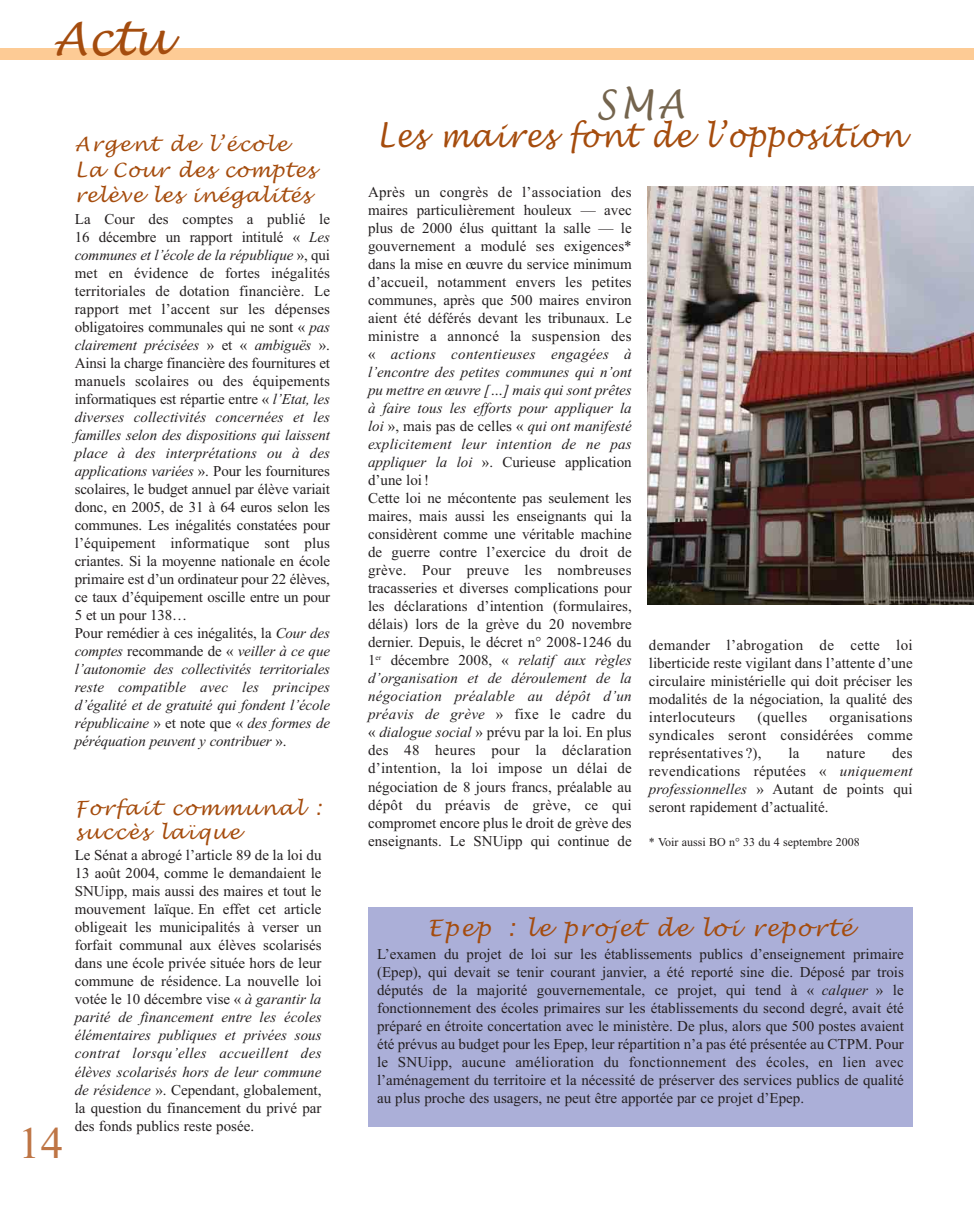
<style>
.page{position:relative;width:974px;height:1209px;background:#fff}
.page>*{position:absolute;margin:0;border:0;box-sizing:border-box;transform-origin:0 0}
.t1{font:italic 45px "Lucida Handwriting";color:#a44c0e}
.t2{font:45px "Times New Roman";color:#be7545}
.t3{font:italic 39px "Lucida Handwriting";color:#74644d;scale:.9 1}
.t4{font:italic 31.5px "Lucida Handwriting";letter-spacing:.05em;color:#a54c0d;scale:.9 1}
.t5{font:italic 22.5px "Lucida Handwriting";letter-spacing:.085em;color:#a44c0e}
.t6{font:italic 19.5px/25.5px "Lucida Handwriting";letter-spacing:.05em;color:#a54c0d}
.t7{font:italic 19.5px/24px "Lucida Handwriting";letter-spacing:.09em;color:#a54c0d}
.t8{font:15px/18px "Times New Roman";color:#231f20;text-align:justify}
.t9{font:15px "Times New Roman";letter-spacing:.02em;color:#231f20}
.t10{font:12px "Times New Roman";color:#231f20}
.s1{font-style:italic}
</style>
<div class="page">
<div style="left:1px;top:48px;width:973px;height:11px;background:#fdcb95"></div>
<div style="left:368px;top:907px;width:544px;height:219px;background:#abafd8"></div>
<img style="left:647px;top:187px;width:327px;height:417px">
<h1 class="t1" style="left:53px;top:17px;width:116px">Actu</h1>
<h3 class="t6" style="left:75px;top:133px;width:242px">Argent de l’école<br>La Cour des comptes relève les inégalités</h3>
<p class="t8" style="left:75px;top:211px;width:257px;text-align:left">La Cour des comptes a publié le 16 décembre un rapport intitulé « <span class="s1">Les communes et l’école de la république</span> », qui met en évidence de fortes inégalités territoriales de dotation financière. Le rapport met l’accent sur les dépenses obligatoires communales qui ne sont « <span class="s1">pas clairement précisées</span> » et « <span class="s1">ambiguës</span> ».<br>Ainsi la charge financière des fournitures et manuels scolaires ou des équipements informatiques est répartie entre « <span class="s1">l’Etat, les diverses collectivités concernées et les familles selon des dispositions qui laissent place à des interprétations ou à des applications variées</span> ». Pour les fournitures scolaires, le budget annuel par élève variait donc, en 2005, de 31 à 64 euros selon les communes. Les inégalités constatées pour l’équipement informatique sont plus criantes. Si la moyenne nationale en école primaire est d’un ordinateur pour 22 élèves, ce taux d’équipement oscille entre un pour 5 et un pour 138…<br>Pour remédier à ces inégalités, la <span class="s1">Cour des comptes</span> recommande de « <span class="s1">veiller à ce que l’autonomie des collectivités territoriales reste compatible avec les principes d’égalité et de gratuité qui fondent l’école républicaine</span> » et note que « <span class="s1">des formes de péréquation peuvent y contribuer</span> ».</p>
<h1 class="t2" style="left:18px;top:1126px;width:46px">14</h1>
<h3 class="t7" style="left:75px;top:797px;width:248px">Forfait communal : succès laïque</h3>
<p class="t8" style="left:75px;top:847px;width:248px">Le Sénat a abrogé l’article 89 de la loi du 13 août 2004, comme le demandaient le SNUipp, mais aussi des maires et tout le mouvement laïque. En effet cet article obligeait les municipalités à verser un forfait communal aux élèves scolarisés dans une école privée située hors de leur commune de résidence. La nouvelle loi votée le 10 décembre vise « <span class="s1">à garantir la parité de financement entre les écoles élémentaires publiques et privées sous contrat lorsqu’elles accueillent des élèves scolarisés hors de leur commune de résidence</span> ». Cependant, globalement, la question du financement du privé par des fonds publics reste posée.</p>
<h2 class="t3" style="left:596px;top:85px;width:99px">SMA</h2>
<h3 class="t4" style="left:377px;top:120px;width:587px">Les maires font de l’opposition</h3>
<p class="t8" style="left:368px;top:184px;width:265px;text-align:left">Après un congrès de l’association des maires particulièrement houleux — avec plus de 2000 élus quittant la salle — le gouvernement a modulé ses exigences* dans la mise en œuvre du service minimum d’accueil, notamment envers les petites communes, après que 500 maires environ aient été déférés devant les tribunaux. Le ministre a annoncé la suspension des « <span class="s1">actions contentieuses engagées à l’encontre des petites communes qui n’ont pu mettre en œuvre […] mais qui sont prêtes à faire tous les efforts pour appliquer la loi</span> », mais pas de celles « <span class="s1">qui ont manifesté explicitement leur intention de ne pas appliquer la loi</span> ». Curieuse application d’une loi !<br>Cette loi ne mécontente pas seulement les maires, mais aussi les enseignants qui la considèrent comme une véritable machine de guerre contre l’exercice du droit de grève. Pour preuve les nombreuses tracasseries et diverses complications pour les déclarations d’intention (formulaires, délais) lors de la grève du 20 novembre dernier. Depuis, le décret n° 2008-1246 du 1<sup>er</sup> décembre 2008, « <span class="s1">relatif aux règles d’organisation et de déroulement de la négociation préalable au dépôt d’un préavis de grève</span> » fixe le cadre du « <span class="s1">dialogue social</span> » prévu par la loi. En plus des 48 heures pour la déclaration d’intention, la loi impose un délai de négociation de 8 jours francs, préalable au dépôt du préavis de grève, ce qui compromet encore plus le droit de grève des enseignants. Le SNUipp qui continue de</p>
<p class="t8" style="left:649px;top:637px;width:265px">demander l’abrogation de cette loi liberticide reste vigilant dans l’attente d’une circulaire ministérielle qui doit préciser les modalités de la négociation, la qualité des interlocuteurs</p>
<p class="t8" style="left:649px;top:709px;width:265px;text-indent:180px">organisations syndicales seront considérées comme représentatives ?),</p>
<p class="t9" style="left:757px;top:711px;width:51px">(quelles</p>
<p class="t8" style="left:649px;top:745px;width:265px;text-indent:243px">des revendications réputées « <span class="s1">uniquement professionnelles</span> » Autant de points qui seront rapidement d’actualité.</p>
<p class="t10" style="left:649px;top:837px;width:212px">* Voir aussi BO n° 33 du 4 septembre 2008</p>
<p class="t8" style="left:788px;top:745px;width:13px">la</p>
<p class="t8" style="left:826px;top:745px;width:40px">nature</p>
<h3 class="t5" style="left:428px;top:916px;width:426px">Epep : le projet de loi reporté</h3>
<p class="t8" style="left:377px;top:946px;width:528px">L’examen du projet de loi sur les établissements publics d’enseignement primaire (Epep), qui devait se tenir courant janvier, a été reporté sine die. Déposé par trois députés de la majorité gouvernementale, ce projet, qui tend à « <span class="s1">calquer</span> » le fonctionnement des écoles primaires sur les établissements du second degré, avait été préparé en étroite concertation avec le ministère. De plus, alors que 500 postes avaient été prévus au budget pour les Epep, leur répartition n’a pas été présentée au CTPM. Pour le SNUipp, aucune amélioration du fonctionnement des écoles, en lien avec l’aménagement du territoire et la nécessité de préserver des services publics de qualité au plus proche des usagers, ne peut être apportée par ce projet d’Epep.</p>
</div>
